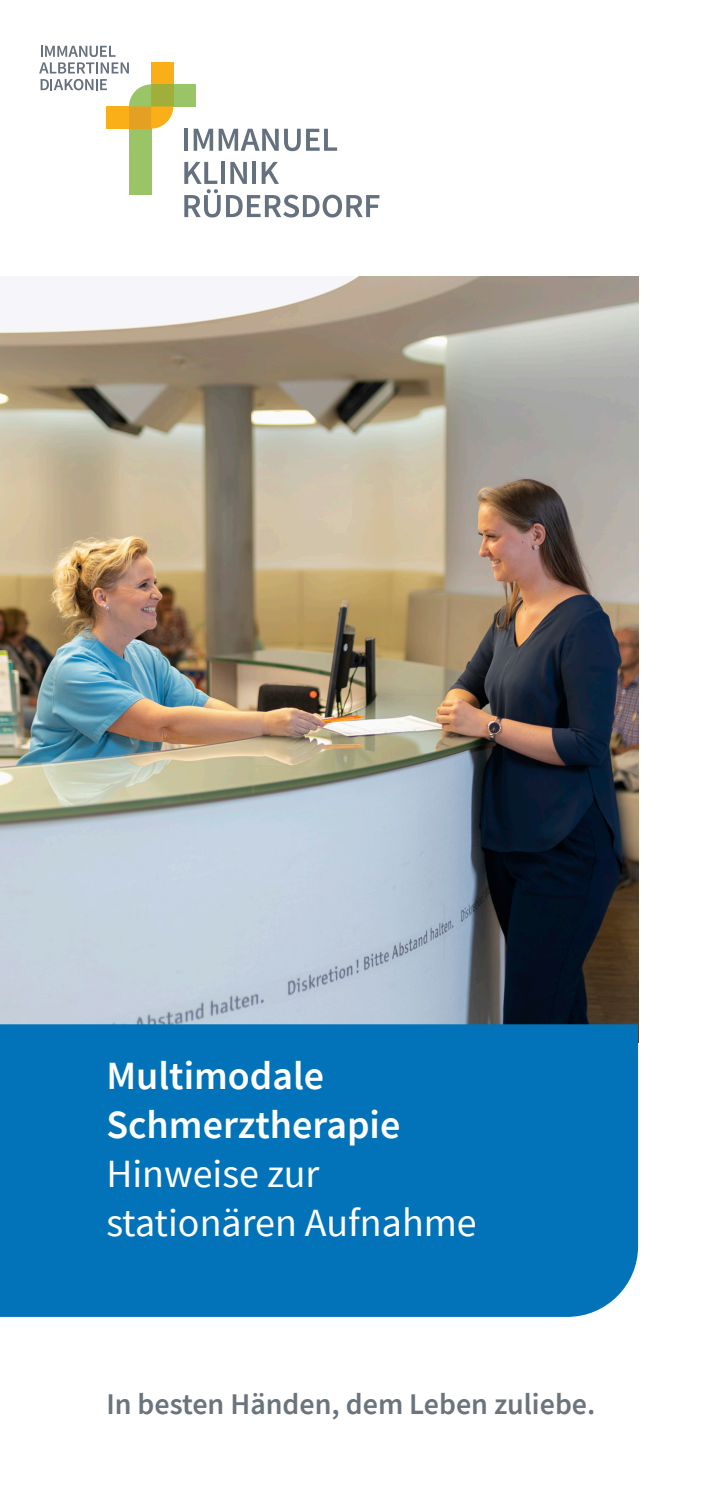
<style>
.page{position:relative;width:709px;height:1489px;background:#fff}
.page>*{position:absolute;margin:0;border:0;box-sizing:border-box;transform-origin:0 0}
.Subhead_Cover{font:40px/48.8px "Source Sans Pro";color:#fff}
.Headline_Cover{font:600 40px/48.8px "Source Sans Pro";color:#fff}
.Slogan{font:600 30px "Source Sans Pro";color:#6a747c}
</style>
<div class="page">
<img style="left:0;top:276px;width:638px;height:748px">
<div style="left:0;top:1024px;width:638px;height:292px;background:#0273b9"></div>
<hr style="left:184px;top:129px;width:4px;height:22px;background:#66717f">
<svg style="left:194px;top:129px;width:19px;height:22px"></svg>
<svg style="left:219px;top:129px;width:118px;height:22px"></svg>
<svg style="left:184px;top:162px;width:195px;height:55px"></svg>
<div style="left:129px;top:129px;width:22px;height:66px;background:#99c567"></div>
<div style="left:173px;top:84px;width:22px;height:22px;background:#99c567"></div>
<div style="left:107px;top:106px;width:22px;height:23px;background:#faaf18"></div>
<div style="left:151px;top:62px;width:22px;height:22px;background:#faaf18"></div>
<svg style="left:129px;top:84px;width:44px;height:45px"></svg>
<svg style="left:39px;top:46px;width:90px;height:27px"></svg>
<svg style="left:41px;top:79px;width:66px;height:11px"></svg>
<p class="Headline_Cover" style="left:106px;top:1051px;width:295px">Multimodale<br>Schmerztherapie</p>
<p class="Subhead_Cover" style="left:106px;top:1148px;width:372px">Hinweise zur stationären Aufnahme</p>
<p class="Slogan" style="left:106px;top:1384px;width:490px">In besten Händen, dem Leben zuliebe.</p>
</div>
